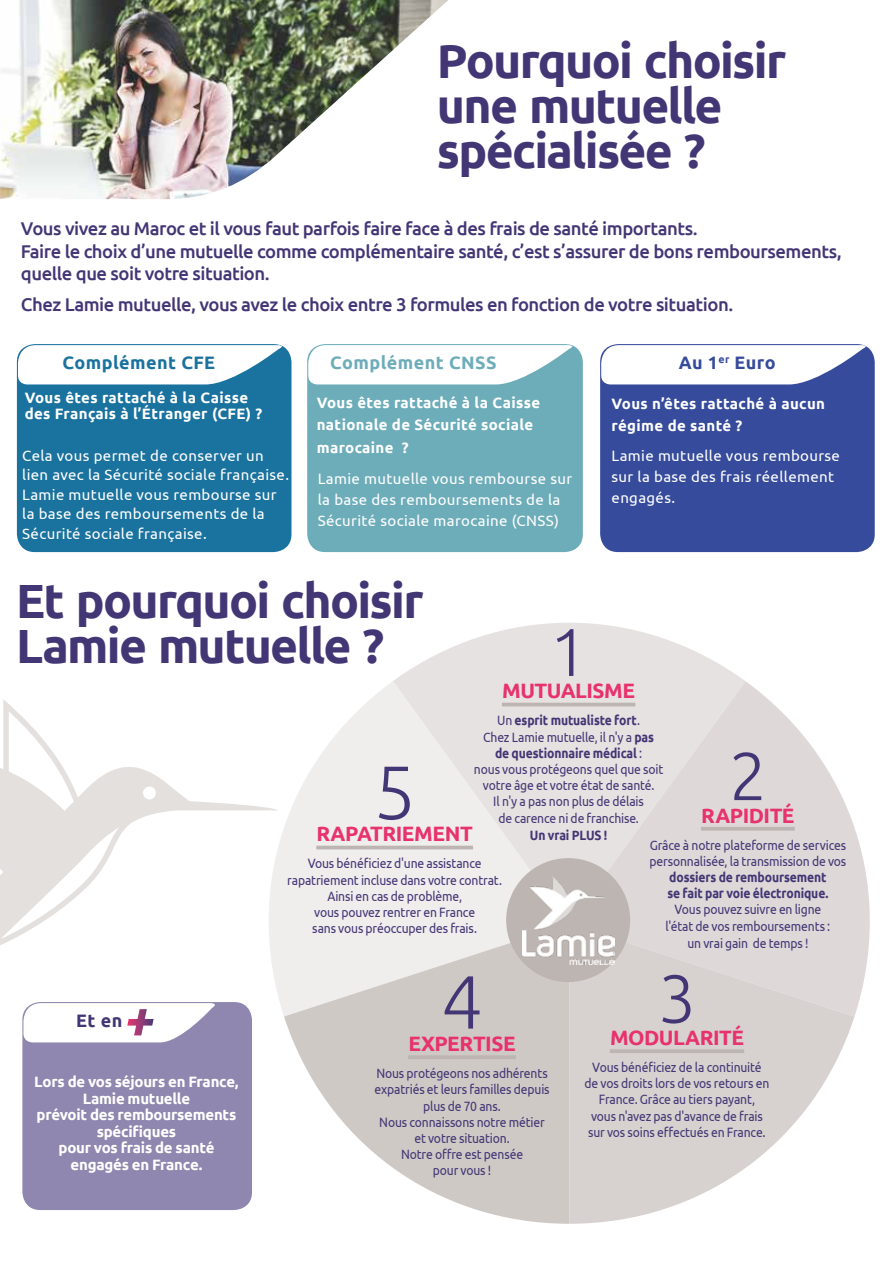
<style>
.page{position:relative;width:893px;height:1263px;background:#fff}
.page>*{position:absolute;margin:0;border:0;box-sizing:border-box;transform-origin:0 0}
.t1{font:300 75.3px "Ubuntu";color:#433675}
.t2{font:300 67.5px "Ubuntu";color:#433675}
.t3{font:700 48px/45px "Ubuntu";letter-spacing:-.035em;color:#433675}
.t4{font:700 20.85px "Ubuntu";letter-spacing:-.02em;color:#e8326e}
.t5{font:500 18.45px/22.2px "Ubuntu";letter-spacing:-.025em;color:#433675}
.t6{font:700 18px "Ubuntu";letter-spacing:.025em;color:#6dadb9}
.t7{font:700 18px "Ubuntu";letter-spacing:.025em;color:#1a729f}
.t8{font:700 18px "Ubuntu";letter-spacing:.025em;color:#364b9b}
.t9{font:700 18px "Ubuntu";color:#433675}
.t10{font:15px/19.5px "Ubuntu";letter-spacing:.025em;color:#fff}
.t11{font:700 15px/22.5px "Ubuntu";letter-spacing:.015em;color:#fff}
.t12{font:700 15px/16.5px "Ubuntu";letter-spacing:-.015em;color:#fff;text-align:center}
.t13{font:13.5px/16.2px "Ubuntu";letter-spacing:-.015em;color:#433675;text-align:center;scale:.9 1}
.t14{font:700 13.5px/16.2px "Ubuntu";letter-spacing:-.01em;color:#433675;scale:.9 1}
.s1{font-weight:700}
</style>
<div class="page">
<img style="left:0;top:0;width:448px;height:199px">
<div style="left:17px;top:344px;width:274px;height:208px;background:#1a729f;border-radius:18px"></div>
<svg style="left:18px;top:345px;width:269px;height:39px;background:#e1ecf2"></svg>
<div style="left:600px;top:344px;width:275px;height:208px;background:#364b9b;border-radius:18px"></div>
<svg style="left:601px;top:345px;width:269px;height:39px;background:#e5e8f2"></svg>
<svg style="left:0;top:767px;width:243px;height:178px"></svg>
<div style="left:143px;top:786px;width:13px;height:13px;background:#fff;border-radius:50%"></div>
<svg style="left:1px;top:700px;width:118px;height:239px"></svg>
<div style="left:22px;top:1002px;width:230px;height:208px;background:#8f87af;border-radius:18px"></div>
<svg style="left:23px;top:1003px;width:192px;height:39px;background:#eee9f0"></svg>
<svg style="left:243px;top:681px;width:150px;height:335px;fill:#f0eded"></svg>
<svg style="left:393px;top:623px;width:352px;height:301px;background:#ebe8e8"></svg>
<svg style="left:569px;top:681px;width:301px;height:335px;background:#e4e0df"></svg>
<svg style="left:569px;top:924px;width:285px;height:300px;fill:#d7d2d0"></svg>
<svg style="left:284px;top:924px;width:285px;height:300px;fill:#cfc9c6"></svg>
<div style="left:506px;top:858px;width:124px;height:124px;background:#bdb5b1;border-radius:50%"></div>
<img style="left:522px;top:876px;width:92px;height:88px">
<hr style="left:502px;top:703px;width:133px;height:3px;background:#bdb5b1">
<svg style="left:701px;top:827px;width:94px;height:4px"></svg>
<hr style="left:610px;top:1049px;width:134px;height:4px;background:#bdb5b1">
<hr style="left:408px;top:1055px;width:108px;height:4px;background:#bdb5b1">
<hr style="left:316px;top:846px;width:157px;height:3px;background:#bdb5b1">
<div style="left:307px;top:344px;width:276px;height:208px;background:#6dadb9;border-radius:18px"></div>
<svg style="left:308px;top:345px;width:269px;height:39px;background:#ecf4f5"></svg>
<h3 class="t3" style="left:437px;top:37px;width:351px">Pourquoi choisir une mutuelle spécialisée ?</h3>
<h3 class="t5" style="left:21px;top:217px;width:822px">Vous vivez au Maroc et il vous faut parfois faire face à des frais de santé importants.<br>Faire le choix d’une mutuelle comme complémentaire santé, c’est s’assurer de bons remboursements, quelle que soit votre situation.</h3>
<h3 class="t5" style="left:21px;top:293px;width:714px">Chez Lamie mutuelle, vous avez le choix entre 3 formules en fonction de votre situation.</h3>
<h3 class="t7" style="left:62px;top:352px;width:154px">Complément CFE</h3>
<p class="t11" style="left:25px;top:389px;width:239px;line-height:16.5px">Vous êtes rattaché à la Caisse des Français à l’Étranger (CFE) ?</p>
<p class="t10" style="left:22px;top:445px;width:268px">Cela vous permet de conserver un lien avec la Sécurité sociale française.<br>Lamie mutuelle vous rembourse sur la base des remboursements de la Sécurité sociale française.</p>
<h3 class="t6" style="left:330px;top:352px;width:168px">Complément CNSS</h3>
<p class="t11" style="left:317px;top:391px;width:225px">Vous êtes rattaché à la Caisse nationale de Sécurité sociale marocaine ?</p>
<p class="t10" style="left:318px;top:468px;width:256px;line-height:21px">Lamie mutuelle vous rembourse sur la base des remboursements de la<br>Sécurité sociale marocaine (CNSS)</p>
<h3 class="t8" style="left:679px;top:352px;width:98px">Au 1<sup>er</sup> Euro</h3>
<p class="t11" style="left:612px;top:392px;width:215px">Vous n’êtes rattaché à aucun régime de santé ?</p>
<p class="t10" style="left:612px;top:444px;width:230px;line-height:21px">Lamie mutuelle vous rembourse sur la base des frais réellement engagés.</p>
<h3 class="t3" style="left:16px;top:578px;width:409px">Et pourquoi choisir<br>Lamie mutuelle ?</h3>
<h2 class="t2" style="left:550px;top:611px;width:40px">1</h2>
<h3 class="t4" style="left:502px;top:678px;width:134px">MUTUALISME</h3>
<p class="t13" style="left:474px;top:712px;width:212px">Un <span class="s1">esprit mutualiste fort</span>.<br>Chez Lamie mutuelle, il n'y a <span class="s1">pas<br>de questionnaire médical</span> :<br>nous vous protégeons quel que soit votre âge et votre état de santé.<br>Il n'y a pas non plus de délais<br>de carence ni de franchise.</p>
<p class="t14" style="left:530px;top:827px;width:88px">Un vrai PLUS !</p>
<h2 class="t2" style="left:729px;top:735px;width:40px">2</h2>
<h3 class="t4" style="left:701px;top:802px;width:95px">RAPIDITÉ</h3>
<p class="t13" style="left:649px;top:836px;width:220px;text-align:left">Grâce à notre plateforme de services personnalisée, la transmission de vos</p>
<p class="t14" style="left:667px;top:869px;width:180px">dossiers de remboursement se fait par voie électronique.</p>
<p class="t13" style="left:665px;top:901px;width:185px">Vous pouvez suivre en ligne l'état de vos remboursements :</p>
<p class="t13" style="left:687px;top:935px;width:136px">un vrai gain de temps !</p>
<h2 class="t2" style="left:658px;top:958px;width:40px">3</h2>
<h3 class="t4" style="left:610px;top:1025px;width:135px">MODULARITÉ</h3>
<p class="t13" style="left:585px;top:1059px;width:207px">Vous bénéficiez de la continuité de vos droits lors de vos retours en France. Grâce au tiers payant,<br>vous n'avez pas d'avance de frais sur vos soins effectués en France.</p>
<h1 class="t1" style="left:373px;top:747px;width:44px">5</h1>
<h3 class="t4" style="left:317px;top:821px;width:158px">RAPATRIEMENT</h3>
<p class="t13" style="left:287px;top:855px;width:240px">Vous bénéficiez d'une assistance rapatriement incluse dans votre contrat.<br>Ainsi en cas de problème,<br>vous pouvez rentrer en France<br>sans vous préoccuper des frais.</p>
<h1 class="t1" style="left:441px;top:956px;width:44px">4</h1>
<h3 class="t4" style="left:408px;top:1031px;width:109px">EXPERTISE</h3>
<p class="t13" style="left:374px;top:1065px;width:196px">Nous protégeons nos adhérents expatriés et leurs familles depuis plus de 70 ans.<br>Nous connaissons notre métier et votre situation.<br>Notre offre est pensée<br>pour vous !</p>
<h3 class="t9" style="left:76px;top:1010px;width:48px">Et en</h3>
<p class="t12" style="left:34px;top:1073px;width:206px">Lors de vos séjours en France,<br>Lamie mutuelle<br>prévoit des remboursements spécifiques<br>pour vos frais de santé engagés en France.</p>
</div>
